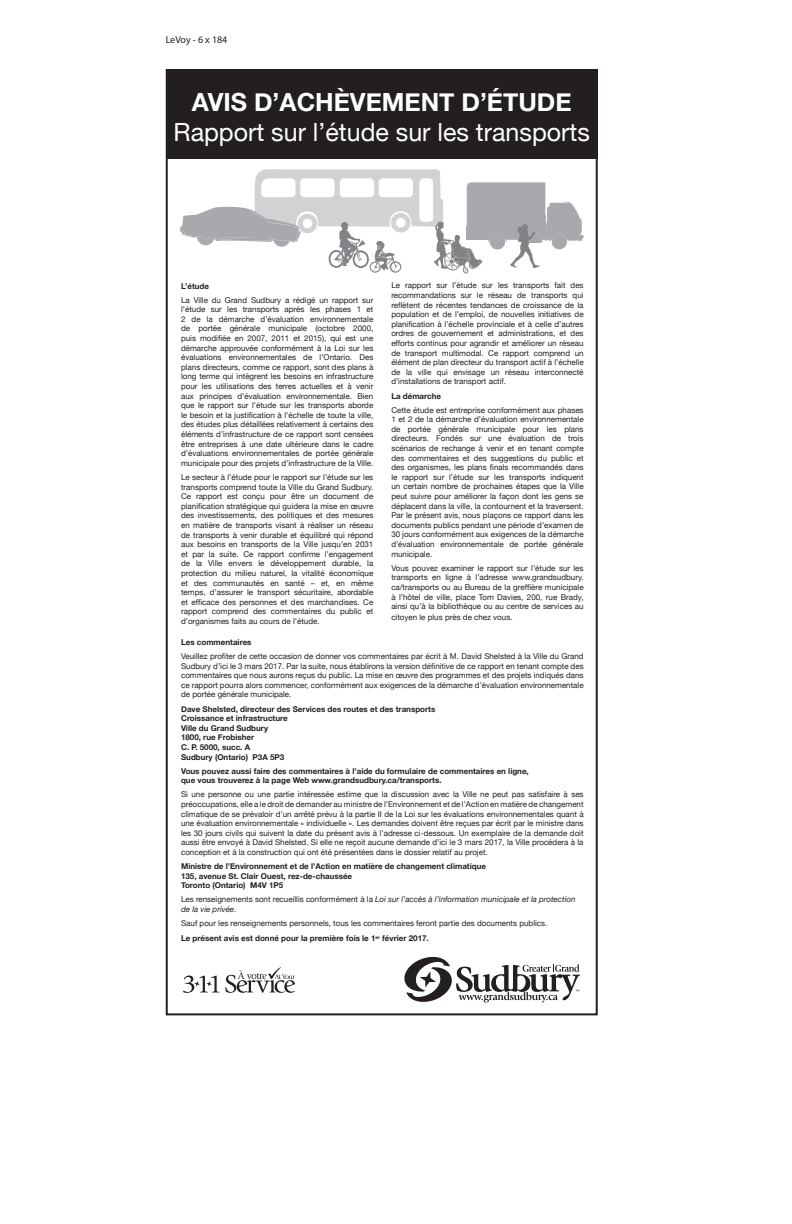
<style>
.page{position:relative;width:792px;height:1224px;background:#fff}
.page>*{position:absolute;margin:0;border:0;box-sizing:border-box;transform-origin:0 0}
.t1{font:25px "Helvetica Neue";color:#fff}
.t2{font:700 25px "Helvetica Neue";color:#fff}
.t3{font:10px "Myriad Pro";letter-spacing:-.005em;color:#231f20}
.t4{font:8px/9.6px "Helvetica Neue";color:#231f20;text-align:justify}
.t5{font:700 8px/9.6px "Helvetica Neue";color:#231f20}
.t6{font:italic 8px/9.6px "Helvetica Neue";color:#231f20}
.s1{font-style:normal}
.s2{font-weight:700}
</style>
<div class="page">
<div style="left:166px;top:69px;width:432px;height:89px;background:#231f20"></div>
<svg style="left:180px;top:169px;width:404px;height:105px"></svg>
<svg style="left:225px;top:967px;width:70px;height:26px"></svg>
<svg style="left:183px;top:976px;width:36px;height:17px"></svg>
<svg style="left:404px;top:956px;width:176px;height:47px"></svg>
<p class="t3" style="left:166px;top:34px;width:63px">LeVoy - 6 x 184</p>
<h1 class="t2" style="left:192px;top:87px;width:381px">AVIS D’ACHÈVEMENT D’ÉTUDE</h1>
<h1 class="t1" style="left:174px;top:117px;width:418px">Rapport sur l’étude sur les transports</h1>
<p class="t5" style="left:181px;top:281px;width:30px">L’étude</p>
<p class="t4" style="left:181px;top:295px;width:194px">La Ville du Grand Sudbury a rédigé un rapport sur l’étude sur les transports après les phases 1 et 2 de la démarche d’évaluation environnementale de portée générale municipale (octobre 2000, puis modifiée en 2007, 2011 et 2015), qui est une démarche approuvée conformément à la Loi sur les évaluations environnementales de l’Ontario. Des plans directeurs, comme ce rapport, sont des plans à long terme qui intègrent les besoins en infrastructure pour les utilisations des terres actuelles et à venir aux principes d’évaluation environnementale. Bien que le rapport sur l’étude sur les transports aborde le besoin et la justification à l’échelle de toute la ville, des études plus détaillées relativement à certains des éléments d’infrastructure de ce rapport sont censées être entreprises à une date ultérieure dans le cadre d’évaluations environnementales de portée générale municipale pour des projets d’infrastructure de la Ville.</p>
<p class="t4" style="left:181px;top:472px;width:194px">Le secteur à l’étude pour le rapport sur l’étude sur les transports comprend toute la Ville du Grand Sudbury.<br>Ce rapport est conçu pour être un document de planification stratégique qui guidera la mise en œuvre des investissements, des politiques et des mesures en matière de transports visant à réaliser un réseau de transports à venir durable et équilibré qui répond aux besoins en transports de la Ville jusqu’en 2031 et par la suite. Ce rapport confirme l’engagement de la Ville envers le développement durable, la protection du milieu naturel, la vitalité économique et des communautés en santé – et, en même temps, d’assurer le transport sécuritaire, abordable et efficace des personnes et des marchandises. Ce rapport comprend des commentaires du public et d’organismes faits au cours de l’étude.</p>
<p class="t4" style="left:391px;top:281px;width:194px">Le rapport sur l’étude sur les transports fait des recommandations sur le réseau de transports qui reflètent de récentes tendances de croissance de la population et de l’emploi, de nouvelles initiatives de planification à l’échelle provinciale et à celle d’autres ordres de gouvernement et administrations, et des efforts continus pour agrandir et améliorer un réseau de transport multimodal. Ce rapport comprend un élément de plan directeur du transport actif à l’échelle de la ville qui envisage un réseau interconnecté d’installations de transport actif.</p>
<p class="t5" style="left:391px;top:391px;width:51px">La démarche</p>
<p class="t4" style="left:391px;top:405px;width:194px">Cette étude est entreprise conformément aux phases 1 et 2 de la démarche d’évaluation environnementale de portée générale municipale pour les plans directeurs. Fondés sur une évaluation de trois scénarios de rechange à venir et en tenant compte des commentaires et des suggestions du public et des organismes, les plans finals recommandés dans le rapport sur l’étude sur les transports indiquent un certain nombre de prochaines étapes que la Ville peut suivre pour améliorer la façon dont les gens se déplacent dans la ville, la contournent et la traversent.<br>Par le présent avis, nous plaçons ce rapport dans les documents publics pendant une période d’examen de 30 jours conformément aux exigences de la démarche d’évaluation environnementale de portée générale municipale.</p>
<p class="t4" style="left:391px;top:563px;width:194px">Vous pouvez examiner le rapport sur l’étude sur les transports en ligne à l’adresse www.grandsudbury. ca/transports ou au Bureau de la greffière municipale à l’hôtel de ville, place Tom Davies, 200, rue Brady, ainsi qu’à la bibliothèque ou au centre de services au</p>
<p class="t4" style="left:391px;top:612px;width:123px">citoyen le plus près de chez vous.</p>
<p class="t5" style="left:181px;top:637px;width:72px">Les commentaires</p>
<p class="t4" style="left:181px;top:651px;width:404px">Veuillez profiter de cette occasion de donner vos commentaires par écrit à M. David Shelsted à la Ville du Grand Sudbury d’ici le 3 mars 2017. Par la suite, nous établirons la version définitive de ce rapport en tenant compte des commentaires que nous aurons reçus du public. La mise en œuvre des programmes et des projets indiqués dans ce rapport pourra alors commencer, conformément aux exigences de la démarche d’évaluation environnementale de portée générale municipale.</p>
<p class="t5" style="left:181px;top:704px;width:256px">Dave Shelsted, directeur des Services des routes et des transports<br>Croissance et infrastructure<br>Ville du Grand Sudbury<br>1800, rue Frobisher<br>C. P. 5000, succ. A<br>Sudbury (Ontario) P3A 5P3</p>
<p class="t5" style="left:181px;top:766px;width:349px">Vous pouvez aussi faire des commentaires à l’aide du formulaire de commentaires en ligne, que vous trouverez à la page Web www.grandsudbury.ca/transports.</p>
<p class="t4" style="left:181px;top:790px;width:404px">Si une personne ou une partie intéressée estime que la discussion avec la Ville ne peut pas satisfaire à ses préoccupations, elle a le droit de demander au ministre de l’Environnement et de l’Action en matière de changement climatique de se prévaloir d’un arrêté prévu à la partie II de la Loi sur les évaluations environnementales quant à une évaluation environnementale « individuelle ». Les demandes doivent être reçues par écrit par le ministre dans les 30 jours civils qui suivent la date du présent avis à l’adresse ci-dessous. Un exemplaire de la demande doit aussi être envoyé à David Shelsted. Si elle ne reçoit aucune demande d’ici le 3 mars 2017, la Ville procédera à la conception et à la construction qui ont été présentées dans le dossier relatif au projet.</p>
<p class="t5" style="left:181px;top:861px;width:306px">Ministre de l’Environnement et de l’Action en matière de changement climatique<br>135, avenue St. Clair Ouest, rez-de-chaussée<br>Toronto (Ontario) M4V 1P5</p>
<p class="t6" style="left:181px;top:895px;width:396px"><span class="s1">Les renseignements sont recueillis conformément à la</span> Loi sur l’accès à l’information municipale et la protection de la vie privée<span class="s1">.</span></p>
<p class="t4" style="left:181px;top:915px;width:368px;line-height:15.3px">Sauf pour les renseignements personnels, tous les commentaires feront partie des documents publics.<br><span class="s2">Le présent avis est donné pour la première fois le 1</span><sup>er</sup> <span class="s2">février 2017.</span></p>
</div>
